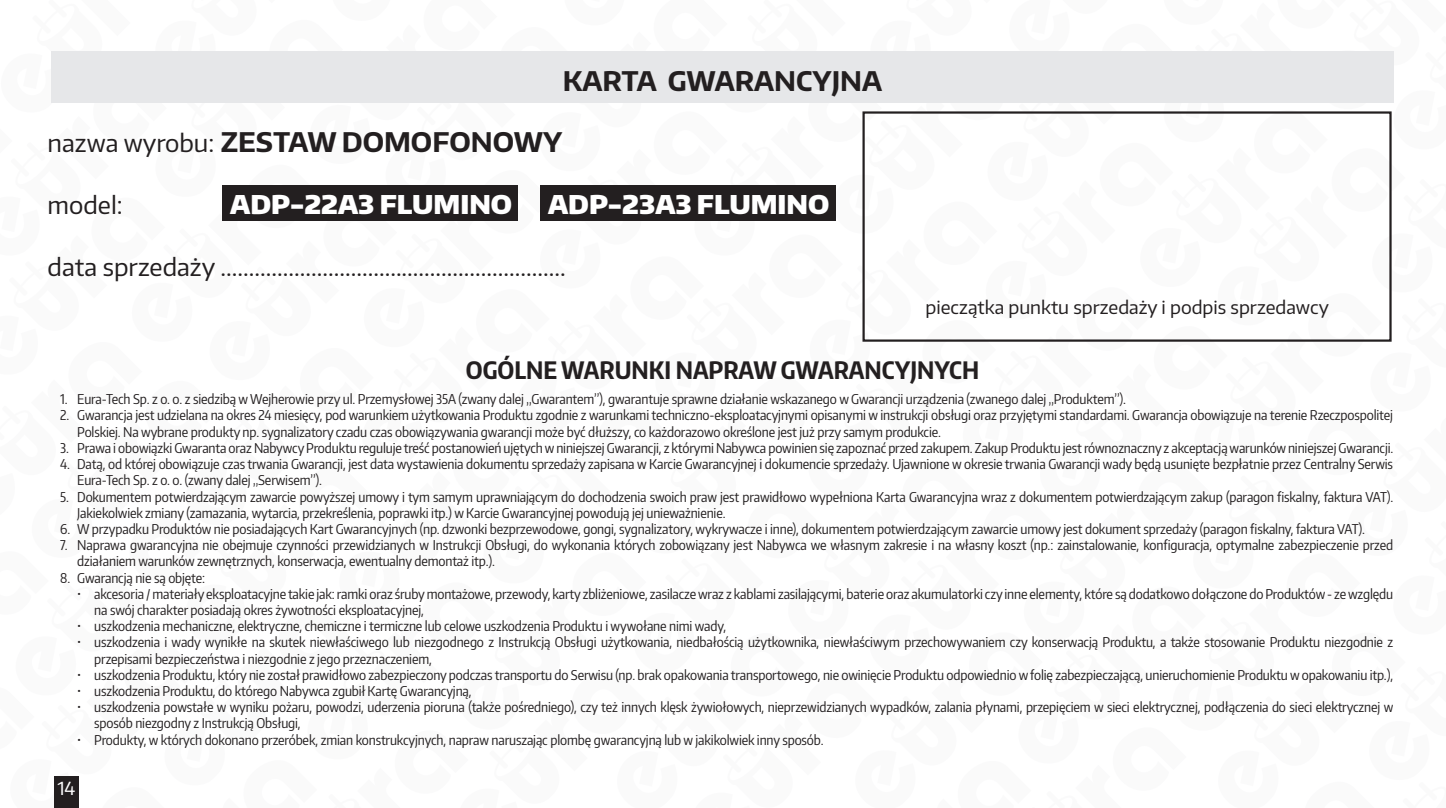
<style>
.page{position:relative;width:1446px;height:808px;background:#fff}
.page>*{position:absolute;margin:0;border:0;box-sizing:border-box;transform-origin:0 0}
.t1{font:700 27px "Encode Sans";color:#231f20}
.t2{font:900 25.8px "Encode Sans";color:#fff}
.t3{font:24px "Encode Sans";color:#231f20}
.t4{font:700 24px "Encode Sans Condensed";color:#231f20}
.t5{font:18px "Encode Sans";color:#231f20}
.t6{font:18px "Encode Sans";color:#fff}
.t7{font:13.5px/16.2px "Encode Sans Condensed";letter-spacing:-.01em;color:#231f20}
.s1{font-weight:400;font-size:24px}
</style>
<div class="page">
<div style="left:54px;top:776px;width:25px;height:32px;background:#231f20"></div>
<div style="left:51px;top:52px;width:1342px;height:51px;background:#e6e7e9"></div>
<div style="left:862px;top:111px;width:529px;height:231px;border:2px solid #231f20"></div>
<div style="left:222px;top:185px;width:296px;height:36px;background:#231f20"></div>
<div style="left:540px;top:185px;width:296px;height:36px;background:#231f20"></div>
<h1 class="t1" style="left:563px;top:63px;width:321px">KARTA GWARANCYJNA</h1>
<h1 class="t1" style="left:48px;top:124px;width:516px"><span class="s1">nazwa wyrobu:</span> ZESTAW DOMOFONOWY</h1>
<h3 class="t3" style="left:48px;top:189px;width:77px">model:</h3>
<h2 class="t2" style="left:230px;top:187px;width:283px">ADP-22A3 FLUMINO</h2>
<h2 class="t2" style="left:548px;top:187px;width:283px">ADP-23A3 FLUMINO</h2>
<h3 class="t3" style="left:48px;top:252px;width:520px">data sprzedaży .............................................................</h3>
<h3 class="t5" style="left:925px;top:296px;width:405px">pieczątka punktu sprzedaży i podpis sprzedawcy</h3>
<h3 class="t4" style="left:466px;top:354px;width:515px">OGÓLNE WARUNKI NAPRAW GWARANCYJNYCH</h3>
<p class="t7" style="left:60px;top:391px;width:1067px">1. Eura-Tech Sp. z o. o. z siedzibą w Wejherowie przy ul. Przemysłowej 35A (zwany dalej „Gwarantem”), gwarantuje sprawne działanie wskazanego w Gwarancji urządzenia (zwanego dalej „Produktem”).</p>
<p class="t7" style="left:77px;top:407px;width:1317px;text-indent:-17px">2. Gwarancja jest udzielana na okres 24 miesięcy, pod warunkiem użytkowania Produktu zgodnie z warunkami techniczno-eksploatacyjnymi opisanymi w instrukcji obsługi oraz przyjętymi standardami. Gwarancja obowiązuje na terenie Rzeczpospolitej<br>Polskiej. Na wybrane produkty np. sygnalizatory czadu czas obowiązywania gwarancji może być dłuższy, co każdorazowo określone jest już przy samym produkcie.</p>
<p class="t7" style="left:60px;top:439px;width:1334px">3. Prawa i obowiązki Gwaranta oraz Nabywcy Produktu reguluje treść postanowień ujętych w niniejszej Gwarancji, z którymi Nabywca powinien się zapoznać przed zakupem. Zakup Produktu jest równoznaczny z akceptacją warunków niniejszej Gwarancji.</p>
<p class="t7" style="left:77px;top:455px;width:1317px;text-indent:-17px">4. Datą, od której obowiązuje czas trwania Gwarancji, jest data wystawienia dokumentu sprzedaży zapisana w Karcie Gwarancyjnej i dokumencie sprzedaży. Ujawnione w okresie trwania Gwarancji wady będą usunięte bezpłatnie przez Centralny Serwis<br>Eura-Tech Sp. z o. o. (zwany dalej „Serwisem”).</p>
<p class="t7" style="left:77px;top:488px;width:1317px;text-indent:-17px">5. Dokumentem potwierdzającym zawarcie powyższej umowy i tym samym uprawniającym do dochodzenia swoich praw jest prawidłowo wypełniona Karta Gwarancyjna wraz z dokumentem potwierdzającym zakup (paragon fiskalny, faktura VAT).<br>Jakiekolwiek zmiany (zamazania, wytarcia, przekreślenia, poprawki itp.) w Karcie Gwarancyjnej powodują jej unieważnienie.</p>
<p class="t7" style="left:60px;top:520px;width:1306px">6. W przypadku Produktów nie posiadających Kart Gwarancyjnych (np. dzwonki bezprzewodowe, gongi, sygnalizatory, wykrywacze i inne), dokumentem potwierdzającym zawarcie umowy jest dokument sprzedaży (paragon fiskalny, faktura VAT).</p>
<p class="t7" style="left:77px;top:536px;width:1317px;text-indent:-17px">7. Naprawa gwarancyjna nie obejmuje czynności przewidzianych w Instrukcji Obsługi, do wykonania których zobowiązany jest Nabywca we własnym zakresie i na własny koszt (np.: zainstalowanie, konfiguracja, optymalne zabezpieczenie przed działaniem warunków zewnętrznych, konserwacja, ewentualny demontaż itp.).</p>
<p class="t7" style="left:60px;top:569px;width:146px">8. Gwarancją nie są objęte:</p>
<p class="t7" style="left:94px;top:585px;width:1300px;text-indent:-17px">• akcesoria / materiały eksploatacyjne takie jak: ramki oraz śruby montażowe, przewody, karty zbliżeniowe, zasilacze wraz z kablami zasilającymi, baterie oraz akumulatorki czy inne elementy, które są dodatkowo dołączone do Produktów - ze względu na swój charakter posiadają okres żywotności eksploatacyjnej,</p>
<p class="t7" style="left:77px;top:617px;width:650px">• uszkodzenia mechaniczne, elektryczne, chemiczne i termiczne lub celowe uszkodzenia Produktu i wywołane nimi wady,</p>
<p class="t7" style="left:94px;top:634px;width:1300px;text-indent:-17px">• uszkodzenia i wady wynikłe na skutek niewłaściwego lub niezgodnego z Instrukcją Obsługi użytkowania, niedbałością użytkownika, niewłaściwym przechowywaniem czy konserwacją Produktu, a także stosowanie Produktu niezgodnie z przepisami bezpieczeństwa i niezgodnie z jego przeznaczeniem,</p>
<p class="t7" style="left:77px;top:666px;width:1317px">• uszkodzenia Produktu, który nie został prawidłowo zabezpieczony podczas transportu do Serwisu (np. brak opakowania transportowego, nie owinięcie Produktu odpowiednio w folię zabezpieczającą, unieruchomienie Produktu w opakowaniu itp.),</p>
<p class="t7" style="left:77px;top:682px;width:396px">• uszkodzenia Produktu, do którego Nabywca zgubił Kartę Gwarancyjną,</p>
<p class="t7" style="left:94px;top:698px;width:1300px;text-indent:-17px">• uszkodzenia powstałe w wyniku pożaru, powodzi, uderzenia pioruna (także pośredniego), czy też innych klęsk żywiołowych, nieprzewidzianych wypadków, zalania płynami, przepięciem w sieci elektrycznej, podłączenia do sieci elektrycznej w sposób niezgodny z Instrukcją Obsługi,</p>
<p class="t7" style="left:77px;top:731px;width:748px">• Produkty, w których dokonano przeróbek, zmian konstrukcyjnych, napraw naruszając plombę gwarancyjną lub w jakikolwiek inny sposób.</p>
<h3 class="t6" style="left:57px;top:776px;width:20px">14</h3>
</div>
